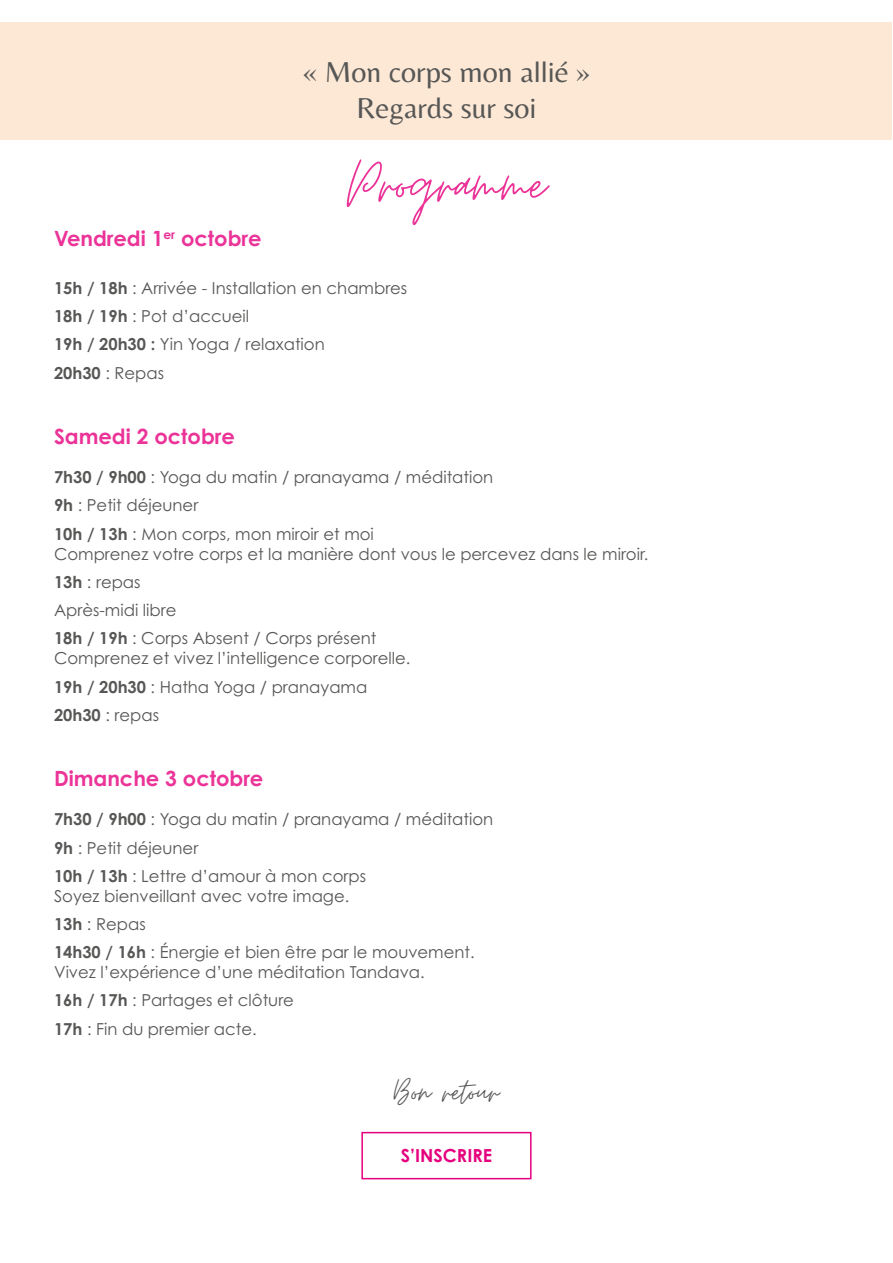
<style>
.page{position:relative;width:893px;height:1263px;background:#fff}
.page>*{position:absolute;margin:0;border:0;box-sizing:border-box;transform-origin:0 0}
.t1{font:69px "Moon Time";color:#eb3398}
.t2{font:39px "Moon Time";color:#575756}
.t3{font:30px/36px "Belleza";color:#575756;text-align:center}
.t4{font:700 21px "Century Gothic Pro";color:#eb3398}
.t5{font:700 18px "Century Gothic Pro";color:#e6007e}
.t6{font:16.5px/28.3px "Century Gothic Pro";color:#575756}
.s1{font-weight:700}
</style>
<div class="page">
<div style="left:1px;top:22px;width:891px;height:118px;background:#fce8d5"></div>
<div style="left:361px;top:1132px;width:171px;height:47px;border:2px solid #e6007e"></div>
<h3 class="t3" style="left:302px;top:53px;width:290px">« Mon corps mon allié »<br>Regards sur soi</h3>
<h1 class="t1" style="left:347px;top:152px;width:201px">Programme</h1>
<p class="t4" style="left:54px;top:225px;width:209px">Vendredi 1<sup>er</sup> octobre</p>
<p class="t6" style="left:54px;top:273px;width:355px"><span class="s1">15h / 18h</span> : Arrivée - Installation en chambres<br><span class="s1">18h / 19h</span> : Pot d’accueil<br><span class="s1">19h / 20h30 :</span> Yin Yoga / relaxation<br><span class="s1">20h30</span> : Repas</p>
<p class="t4" style="left:54px;top:423px;width:182px">Samedi 2 octobre</p>
<p class="t6" style="left:54px;top:463px;width:441px"><span class="s1">7h30 / 9h00</span> : Yoga du matin / pranayama / méditation<br><span class="s1">9h</span> : Petit déjeuner<br><span class="s1">10h / 13h</span> : Mon corps, mon miroir et moi</p>
<p class="t6" style="left:54px;top:539px;width:596px">Comprenez votre corps et la manière dont vous le percevez dans le miroir.<br><span class="s1">13h</span> : repas<br>Après-midi libre<br><span class="s1">18h / 19h</span> : Corps Absent / Corps présent</p>
<p class="t6" style="left:54px;top:644px;width:358px">Comprenez et vivez l’intelligence corporelle.<br><span class="s1">19h / 20h30</span> : Hatha Yoga / pranayama<br><span class="s1">20h30</span> : repas</p>
<p class="t4" style="left:54px;top:765px;width:211px">Dimanche 3 octobre</p>
<p class="t6" style="left:54px;top:805px;width:441px"><span class="s1">7h30 / 9h00</span> : Yoga du matin / pranayama / méditation<br><span class="s1">9h</span> : Petit déjeuner<br><span class="s1">10h / 13h</span> : Lettre d’amour à mon corps</p>
<p class="t6" style="left:54px;top:881px;width:422px">Soyez bienveillant avec votre image.<br><span class="s1">13h</span> : Repas<br><span class="s1">14h30 / 16h</span> : Énergie et bien être par le mouvement.</p>
<p class="t6" style="left:54px;top:958px;width:372px">Vivez l’expérience d’une méditation Tandava.<br><span class="s1">16h / 17h</span> : Partages et clôture<br><span class="s1">17h</span> : Fin du premier acte.</p>
<h2 class="t2" style="left:394px;top:1074px;width:107px">Bon retour</h2>
<p class="t5" style="left:401px;top:1144px;width:93px">S’INSCRIRE</p>
</div>
